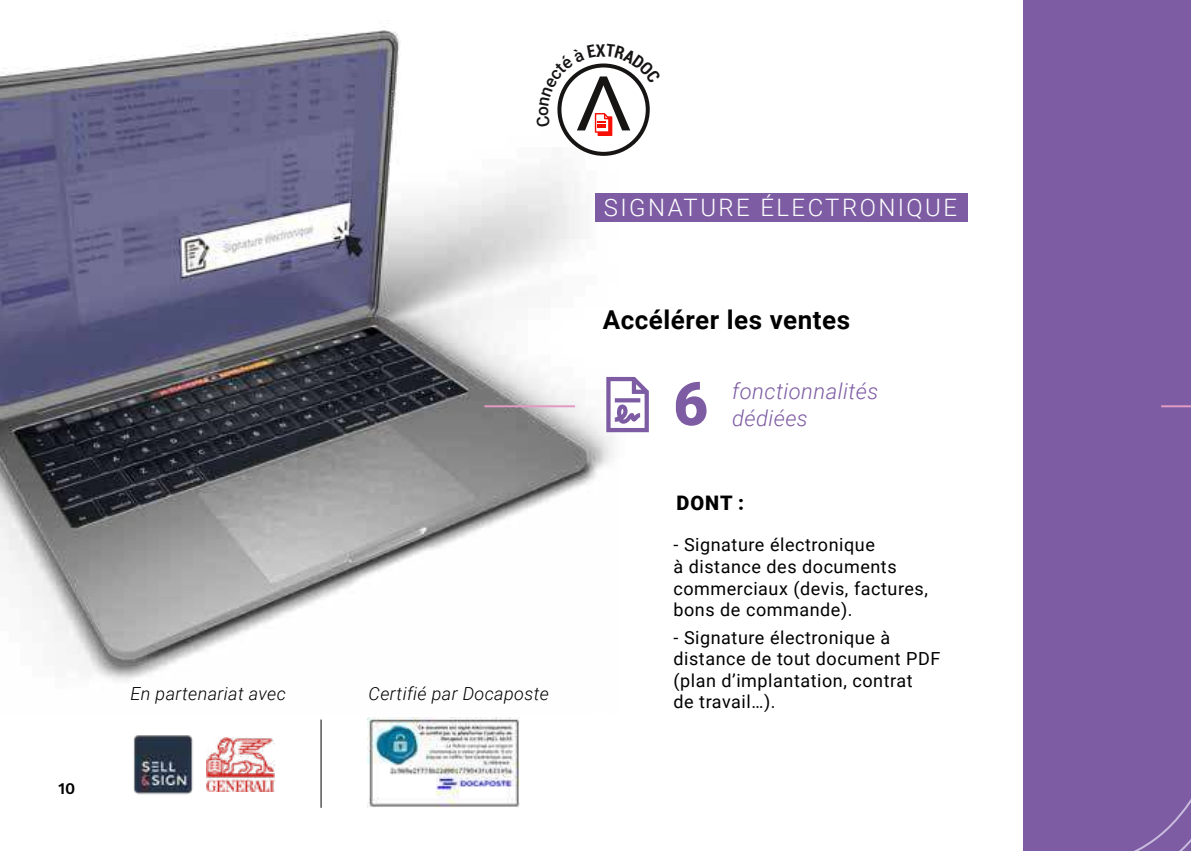
<style>
.page{position:relative;width:1191px;height:851px;background:#fff}
.page>*{position:absolute;margin:0;border:0;box-sizing:border-box;transform-origin:0 0}
.t1{font:900 60px "Roboto";color:#7d5ca3}
.t2{font:700 26px "Roboto";letter-spacing:.02em;color:#000}
.t3{font:300 24px "Roboto";letter-spacing:.1em;color:#fff}
.t4{font:italic 300 22px/26.4px "Roboto";letter-spacing:.02em;color:#7d5ca3}
.t5{font:900 20px "Roboto";color:#000}
.t6{font:18px/21.6px "Roboto";letter-spacing:.03em;color:#000}
.t7{font:italic 300 18px "Roboto";letter-spacing:.02em;color:#000}
.t8{font:500 17.2px "Roboto";color:#171414}
.t9{font:600 16px "Work Sans";color:#000}
</style>
<div class="page">
<div style="left:1023px;top:0;width:168px;height:850px;background:#7d5ca3"></div>
<img style="left:0;top:20px;width:613px;height:661px">
<hr style="left:1161px;top:405px;width:30px;height:2px;background:#e19ac3">
<hr style="left:484px;top:405px;width:91px;height:2px;background:#e19ac3">
<div style="left:595px;top:193px;width:372px;height:29px;background:#7d5ca3"></div>
<img style="left:133px;top:735px;width:60px;height:60px">
<img style="left:207px;top:737px;width:67px;height:54px">
<hr style="left:320px;top:719px;width:1px;height:88px;background:#000">
<img style="left:368px;top:717px;width:152px;height:90px">
<svg style="left:1136px;top:799px;width:55px;height:51px"></svg>
<svg style="left:606px;top:376px;width:7px;height:56px"></svg>
<svg style="left:536px;top:44px;width:114px;height:112px"></svg>
<p class="t9" style="left:58px;top:776px;width:19px">10</p>
<p class="t8" style="left:530px;top:116px;width:11px;rotate:-90deg">o</p>
<p class="t7" style="left:130px;top:680px;width:157px">En partenariat avec</p>
<p class="t7" style="left:368px;top:680px;width:182px">Certifié par Docaposte</p>
<h3 class="t3" style="left:604px;top:191px;width:355px">SIGNATURE ÉLECTRONIQUE</h3>
<h3 class="t3" style="left:607px;top:191px;width:201px">ESPACE CLIENT</h3>
<h2 class="t2" style="left:603px;top:302px;width:249px">Accélérer les ventes</h2>
<h1 class="t1" style="left:673px;top:362px;width:36px">6</h1>
<p class="t4" style="left:732px;top:377px;width:148px">fonctionnalités dédiées</p>
<p class="t5" style="left:676px;top:488px;width:69px">DONT :</p>
<p class="t6" style="left:673px;top:533px;width:256px">- Signature électronique<br>à distance des documents commerciaux (devis, factures, bons de commande).</p>
<p class="t6" style="left:673px;top:625px;width:268px">- Signature électronique à distance de tout document PDF (plan d’implantation, contrat<br>de travail…).</p>
</div>
